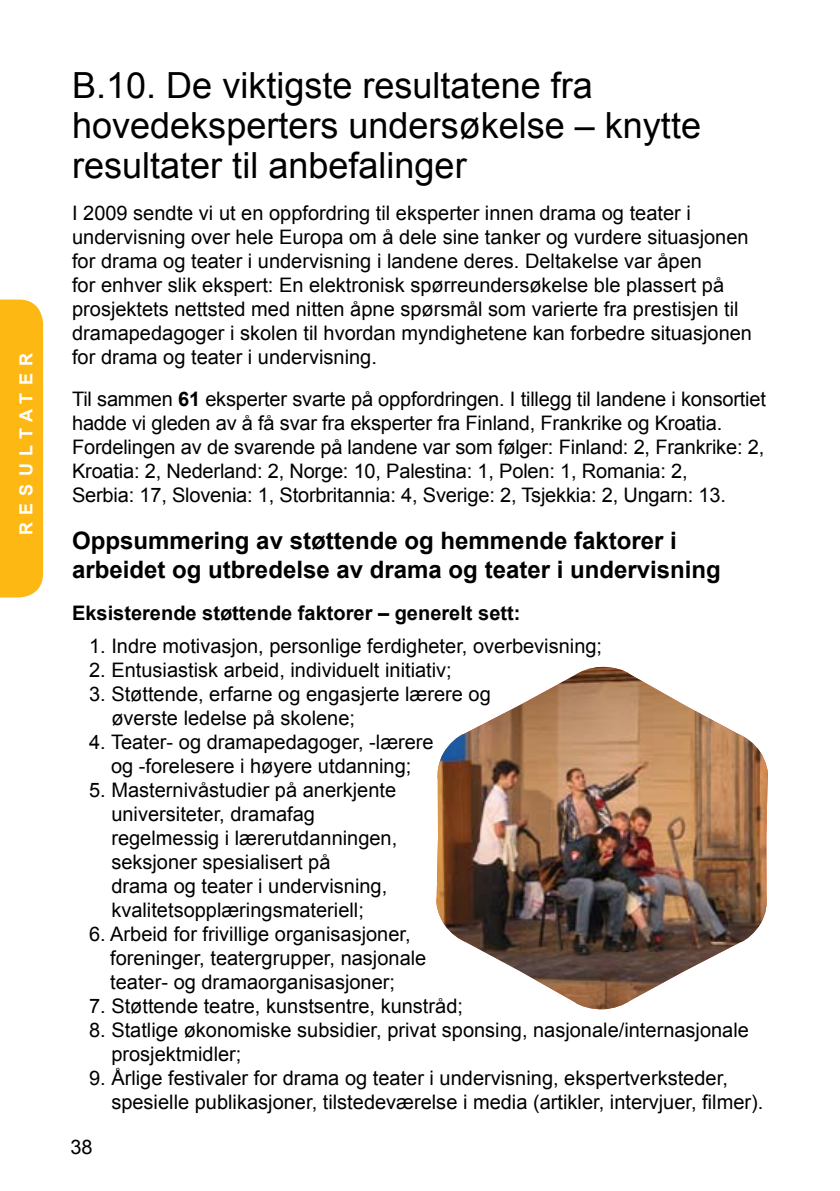
<style>
.page{position:relative;width:840px;height:1191px;background:#fff}
.page>*{position:absolute;margin:0;border:0;box-sizing:border-box;transform-origin:0 0}
.t1{font:36px/40px "Arial";color:#000}
.t2{font:700 24px/28.8px "Arial";color:#000}
.t3{font:20px/24px "Arial";color:#000}
.t4{font:700 20px "Arial";color:#000}
.t5{font:700 18px "Arial";color:#fff}
.s1{font-weight:700}
</style>
<div class="page">
<div style="left:0;top:299px;width:43px;height:298px;background:#fdb813"></div>
<img style="left:436px;top:667px;width:332px;height:342px">
<p class="t5" style="left:14px;top:535px;width:182px;rotate:-90deg">Resultater</p>
<h1 class="t1" style="left:72px;top:66px;width:630px">B.10. De viktigste resultatene fra hovedeksperters undersøkelse – knytte resultater til anbefalinger</h1>
<p class="t3" style="left:72px;top:201px;width:681px">I 2009 sendte vi ut en oppfordring til eksperter innen drama og teater i undervisning over hele Europa om å dele sine tanker og vurdere situasjonen for drama og teater i undervisning i landene deres. Deltakelse var åpen<br>for enhver slik ekspert: En elektronisk spørreundersøkelse ble plassert på prosjektets nettsted med nitten åpne spørsmål som varierte fra prestisjen til dramapedagoger i skolen til hvordan myndighetene kan forbedre situasjonen for drama og teater i undervisning.</p>
<p class="t3" style="left:72px;top:387px;width:695px">Til sammen <span class="s1">61</span> eksperter svarte på oppfordringen. I tillegg til landene i konsortiet hadde vi gleden av å få svar fra eksperter fra Finland, Frankrike og Kroatia.<br>Fordelingen av de svarende på landene var som følger: Finland: 2, Frankrike: 2, Kroatia: 2, Nederland: 2, Norge: 10, Palestina: 1, Polen: 1, Romania: 2,<br>Serbia: 17, Slovenia: 1, Storbritannia: 4, Sverige: 2, Tsjekkia: 2, Ungarn: 13.</p>
<p class="t2" style="left:72px;top:527px;width:650px">Oppsummering av støttende og hemmende faktorer i arbeidet og utbredelse av drama og teater i undervisning</p>
<p class="t4" style="left:72px;top:600px;width:449px">Eksisterende støttende faktorer – generelt sett:</p>
<p class="t3" style="left:89px;top:634px;width:514px">1. Indre motivasjon, personlige ferdigheter, overbevisning;</p>
<p class="t3" style="left:89px;top:658px;width:364px">2. Entusiastisk arbeid, individuelt initiativ;</p>
<p class="t3" style="left:111px;top:682px;width:381px;text-indent:-22px">3. Støttende, erfarne og engasjerte lærere og øverste ledelse på skolene;</p>
<p class="t3" style="left:89px;top:730px;width:346px;text-align:center">4. Teater- og dramapedagoger, -lærere og -forelesere i høyere utdanning;</p>
<p class="t3" style="left:111px;top:778px;width:287px;text-indent:-22px">5. Masternivåstudier på anerkjente universiteter, dramafag regelmessig i lærerutdanningen, seksjoner spesialisert på<br>drama og teater i undervisning, kvalitetsopplæringsmateriell;</p>
<p class="t3" style="left:110px;top:922px;width:317px;text-indent:-21px">6. Arbeid for frivillige organisasjoner, foreninger, teatergrupper, nasjonale teater- og dramaorganisasjoner;</p>
<p class="t3" style="left:89px;top:994px;width:375px">7. Støttende teatre, kunstsentre, kunstråd;</p>
<p class="t3" style="left:111px;top:1018px;width:638px;text-indent:-22px">8. Statlige økonomiske subsidier, privat sponsing, nasjonale/internasjonale prosjektmidler;</p>
<p class="t3" style="left:111px;top:1066px;width:653px;text-indent:-22px">9. Årlige festivaler for drama og teater i undervisning, ekspertverksteder, spesielle publikasjoner, tilstedeværelse i media (artikler, intervjuer, filmer).</p>
<p class="t3" style="left:70px;top:1135px;width:24px">38</p>
</div>
